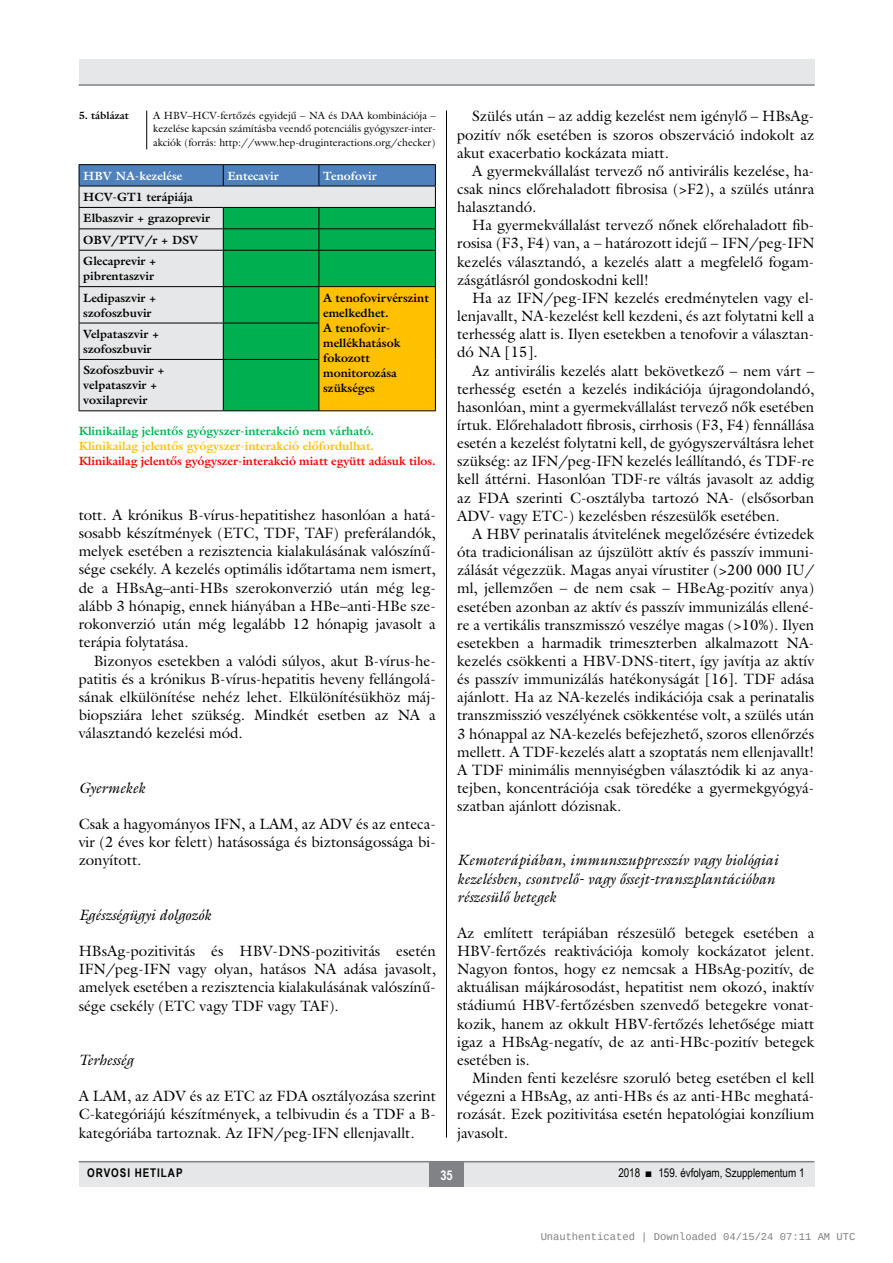
<style>
.page{position:relative;width:893px;height:1263px;background:#fff}
.page>*{position:absolute;margin:0;border:0;box-sizing:border-box;transform-origin:0 0}
.Body_Text{font:15px/18.1px "Galliard Reg";color:#000;text-align:justify}
.Body_tompa{font:15px/18.3px "Galliard Reg";color:#000;text-align:justify}
.cim_3{font:italic 15px/18.1px "Galliard Reg";color:#000}
.t1{font:700 13.5px "Arial Narrow";color:#fff}
.tabla{font:700 12px/15px "Galliard Reg";color:#000}
.tompa_8_10{font:700 12px "Galliard Reg";letter-spacing:-.005em;color:#f00}
.tompa_8_10-2{font:700 12px "Galliard Reg";color:#ffc000}
.tompa_8_10-3{font:700 12px "Galliard Reg";color:#00b050}
.t2{font:12px "Arial Narrow";color:#000}
.tabla-2{font:700 12px "Galliard Reg";color:#fff}
.t3{font:700 12px "Arial Narrow";letter-spacing:.08em;color:#000}
.kepalairas2{font:10.5px/13.5px "Galliard Reg";color:#000}
.t4{font:10.5px "Liberation Mono";color:rgb(0 0 0/.5)}
.kepalairas1{font:700 10.5px "Galliard Reg";color:#000}
</style>
<div class="page">
<div style="left:79px;top:1161px;width:735px;height:25px;background:#e6e7e8"></div>
<div style="left:429px;top:1161px;width:34px;height:25px;background:#808285"></div>
<hr style="left:79px;top:1161px;width:735px;height:1px;background:#808285">
<div style="left:79px;top:60px;width:735px;height:25px;background:#e6e7e8"></div>
<hr style="left:79px;top:84px;width:736px;height:2px;background:#808285">
<hr style="left:446px;top:111px;width:1px;height:1026px;background:#000">
<hr style="left:146px;top:111px;width:1px;height:38px;background:#000">
<hr style="left:79px;top:164px;width:144px;height:1px;background:#000">
<hr style="left:223px;top:164px;width:96px;height:1px;background:#000">
<hr style="left:319px;top:164px;width:117px;height:1px;background:#000">
<svg style="left:79px;top:165px;width:357px;height:245px;background:#8dc087"></svg>
<hr style="left:79px;top:250px;width:144px;height:1px;background:#000">
<hr style="left:79px;top:251px;width:1px;height:35px;background:#000">
<hr style="left:223px;top:250px;width:96px;height:1px;background:#000">
<hr style="left:223px;top:251px;width:1px;height:35px;background:#000">
<hr style="left:319px;top:250px;width:117px;height:1px;background:#000">
<hr style="left:319px;top:251px;width:1px;height:35px;background:#000">
<hr style="left:435px;top:251px;width:1px;height:35px;background:#000">
<hr style="left:79px;top:286px;width:144px;height:1px;background:#000">
<hr style="left:79px;top:287px;width:1px;height:36px;background:#000">
<hr style="left:223px;top:286px;width:96px;height:1px;background:#000">
<hr style="left:223px;top:287px;width:1px;height:36px;background:#000">
<hr style="left:319px;top:286px;width:117px;height:1px;background:#000">
<hr style="left:319px;top:287px;width:1px;height:36px;background:#000">
<hr style="left:435px;top:287px;width:1px;height:36px;background:#000">
<hr style="left:435px;top:323px;width:1px;height:36px;background:#000">
<hr style="left:435px;top:359px;width:1px;height:51px;background:#000">
<hr style="left:319px;top:410px;width:117px;height:1px;background:#000">
<hr style="left:79px;top:323px;width:144px;height:1px;background:#000">
<hr style="left:79px;top:323px;width:1px;height:36px;background:#000">
<hr style="left:223px;top:323px;width:96px;height:1px;background:#000">
<hr style="left:223px;top:323px;width:1px;height:36px;background:#000">
<hr style="left:319px;top:323px;width:1px;height:36px;background:#000">
<hr style="left:79px;top:359px;width:144px;height:1px;background:#000">
<hr style="left:79px;top:360px;width:1px;height:50px;background:#000">
<hr style="left:223px;top:359px;width:96px;height:1px;background:#000">
<hr style="left:223px;top:360px;width:1px;height:50px;background:#000">
<hr style="left:319px;top:360px;width:1px;height:50px;background:#000">
<hr style="left:79px;top:410px;width:144px;height:1px;background:#000">
<hr style="left:223px;top:410px;width:96px;height:1px;background:#000">
<p class="kepalairas1" style="left:79px;top:109px;width:52px">5. táblázat</p>
<p class="kepalairas2" style="left:153px;top:109px;width:284px">A HBV–HCV-fertőzés egyidejű – NA és DAA kombinációja – kezelése kapcsán számításba veendő potenciális gyógyszer-inter&shy;akciók (forrás: http://www.hep-druginteractions.org/checker)</p>
<p class="tabla-2" style="left:83px;top:168px;width:101px">HBV NA-kezelése</p>
<p class="tabla-2" style="left:228px;top:168px;width:53px">Entecavir</p>
<p class="tabla-2" style="left:323px;top:168px;width:55px">Tenofovir</p>
<p class="tabla" style="left:83px;top:189px;width:111px">HCV-GT1 terápiája</p>
<p class="tabla" style="left:83px;top:211px;width:128px">Elbaszvir + grazoprevir</p>
<p class="tabla" style="left:83px;top:232px;width:116px">OBV/PTV/r + DSV</p>
<p class="tabla" style="left:83px;top:253px;width:75px">Glecaprevir + pibrentaszvir</p>
<p class="tabla" style="left:83px;top:290px;width:75px">Ledipaszvir + szofoszbuvir</p>
<p class="tabla" style="left:323px;top:290px;width:107px">A tenofovirvérszint emelkedhet.</p>
<p class="tabla" style="left:323px;top:320px;width:79px">A tenofovir&shy;mellékhatások fokozott monitorozása szükséges</p>
<p class="tabla" style="left:83px;top:326px;width:77px">Velpataszvir + szofoszbuvir</p>
<p class="tabla" style="left:83px;top:363px;width:83px">Szofoszbuvir + velpataszvir + voxilaprevir</p>
<p class="tompa_8_10-3" style="left:79px;top:423px;width:297px">Klinikailag jelentős gyógyszer-interakció nem várható.</p>
<p class="tompa_8_10-2" style="left:79px;top:438px;width:297px">Klinikailag jelentős gyógyszer-interakció előfordulhat.</p>
<p class="tompa_8_10" style="left:79px;top:453px;width:359px">Klinikailag jelentős gyógyszer-interakció miatt együtt adásuk tilos.</p>
<p class="Body_tompa" style="left:79px;top:505px;width:359px">tott. A krónikus B-vírus-hepatitishez hasonlóan a hatá&shy;sosabb készítmények (ETC, TDF, TAF) preferálandók, melyek esetében a rezisztencia kialakulásának valószínű&shy;sége csekély. A kezelés optimális időtartama nem ismert, de a HBsAg–anti-HBs szerokonverzió után még leg&shy;alább 3 hónapig, ennek hiányában a HBe–anti-HBe sze&shy;rokonverzió után még legalább 12 hónapig javasolt a terápia folytatása.</p>
<p class="Body_Text" style="left:79px;top:651px;width:359px;text-align:left;text-indent:15px">Bizonyos esetekben a valódi súlyos, akut B-vírus-he&shy;patitis és a krónikus B-vírus-hepatitis heveny fellángolá&shy;sának elkülönítése nehéz lehet. Elkülönítésükhöz máj&shy;biopsziára lehet szükség. Mindkét esetben az NA a választandó kezelési mód.</p>
<p class="cim_3" style="left:79px;top:778px;width:68px">Gyermekek</p>
<p class="Body_tompa" style="left:79px;top:814px;width:359px">Csak a hagyományos IFN, a LAM, az ADV és az enteca&shy;vir (2 éves kor felett) hatásossága és biztonságossága bi&shy;zonyított.</p>
<p class="cim_3" style="left:79px;top:905px;width:134px">Egészségügyi dolgozók</p>
<p class="Body_tompa" style="left:79px;top:941px;width:359px">HBsAg-pozitivitás és HBV-DNS-pozitivitás esetén IFN/peg-IFN vagy olyan, hatásos NA adása javasolt, amelyek esetében a rezisztencia kialakulásának valószínű&shy;sége csekély (ETC vagy TDF vagy TAF).</p>
<p class="cim_3" style="left:79px;top:1050px;width:56px">Terhesség</p>
<p class="Body_tompa" style="left:79px;top:1086px;width:359px">A LAM, az ADV és az ETC az FDA osztályozása szerint C-kategóriájú készítmények, a telbivudin és a TDF a B&shy;kategóriába tartoznak. Az IFN/peg-IFN ellenjavallt.</p>
<p class="Body_Text" style="left:457px;top:107px;width:359px;text-indent:15px">Szülés után – az addig kezelést nem igénylő – HBsAg&shy;pozitív nők esetében is szoros obszerváció indokolt az akut exacerbatio kockázata miatt.</p>
<p class="Body_Text" style="left:457px;top:161px;width:359px;text-indent:15px">A gyermekvállalást tervező nő antivirális kezelése, ha&shy;csak nincs előrehaladott fibrosisa (&gt;F2), a szülés utánra halasztandó.</p>
<p class="Body_Text" style="left:457px;top:216px;width:359px;text-indent:15px">Ha gyermekvállalást tervező nőnek előrehaladott fib&shy;rosisa (F3, F4) van, a – határozott idejű – IFN/peg-IFN kezelés választandó, a kezelés alatt a megfelelő fogam&shy;zásgátlásról gondoskodni kell!</p>
<p class="Body_Text" style="left:457px;top:288px;width:359px;text-indent:15px">Ha az IFN/peg-IFN kezelés eredménytelen vagy el&shy;lenjavallt, NA-kezelést kell kezdeni, és azt folytatni kell a terhesség alatt is. Ilyen esetekben a tenofovir a választan&shy;dó NA [15].</p>
<p class="Body_Text" style="left:457px;top:361px;width:359px;text-indent:15px">Az antivirális kezelés alatt bekövetkező – nem várt – terhesség esetén a kezelés indikációja újragondolandó, hasonlóan, mint a gyermekvállalást tervező nők esetében írtuk. Előrehaladott fibrosis, cirrhosis (F3, F4) fennállása esetén a kezelést folytatni kell, de gyógyszerváltásra lehet szükség: az IFN/peg-IFN kezelés leállítandó, és TDF-re kell áttérni. Hasonlóan TDF-re váltás javasolt az addig az FDA szerinti C-osztályba tartozó NA- (elsősorban ADV- vagy ETC-) kezelésben részesülők esetében.</p>
<p class="Body_Text" style="left:457px;top:524px;width:359px;text-indent:15px">A HBV perinatalis átvitelének megelőzésére évtizedek óta tradicionálisan az újszülött aktív és passzív immuni&shy;zálását végezzük. Magas anyai vírustiter (&gt;200 000 IU/ ml, jellemzően – de nem csak – HBeAg-pozitív anya) esetében azonban az aktív és passzív immunizálás ellené&shy;re a vertikális transzmisszó veszélye magas (&gt;10%). Ilyen esetekben a harmadik trimeszterben alkalmazott NA&shy;kezelés csökkenti a HBV-DNS-titert, így javítja az aktív és passzív immunizálás hatékonyságát [16]. TDF adása ajánlott. Ha az NA-kezelés indikációja csak a perinatalis transzmisszió veszélyének csökkentése volt, a szülés után 3 hónappal az NA-kezelés befejezhető, szoros ellenőrzés mellett. A TDF-kezelés alatt a szoptatás nem ellenjavallt!<br>A TDF minimális mennyiségben választódik ki az anya&shy;tejben, koncentrációja csak töredéke a gyermekgyógyá&shy;szatban ajánlott dózisnak.</p>
<p class="cim_3" style="left:457px;top:851px;width:323px">Kemoterápiában, immunszuppresszív vagy biológiai kezelésben, csontvelő- vagy őssejt-transzplantációban részesülő betegek</p>
<p class="Body_tompa" style="left:457px;top:923px;width:359px">Az említett terápiában részesülő betegek esetében a HBV-fertőzés reaktivációja komoly kockázatot jelent.<br>Nagyon fontos, hogy ez nemcsak a HBsAg-pozitív, de aktuálisan májkárosodást, hepatitist nem okozó, inaktív stádiumú HBV-fertőzésben szenvedő betegekre vonat&shy;kozik, hanem az okkult HBV-fertőzés lehetősége miatt igaz a HBsAg-negatív, de az anti-HBc-pozitív betegek esetében is.</p>
<p class="Body_Text" style="left:457px;top:1069px;width:359px;text-indent:15px">Minden fenti kezelésre szoruló beteg esetében el kell végezni a HBsAg, az anti-HBs és az anti-HBc meghatá&shy;rozását. Ezek pozitivitása esetén hepatológiai konzílium javasolt.</p>
<p class="t3" style="left:87px;top:1164px;width:97px">ORVOSI HETILAP</p>
<p class="t1" style="left:440px;top:1165px;width:14px">35</p>
<p class="t2" style="left:618px;top:1164px;width:188px">2018 ■ 159. évfolyam, Szupplementum 1</p>
<p class="t4" style="left:540px;top:1232px;width:316px">Unauthenticated | Downloaded 04/15/24 07:11 AM UTC</p>
</div>
